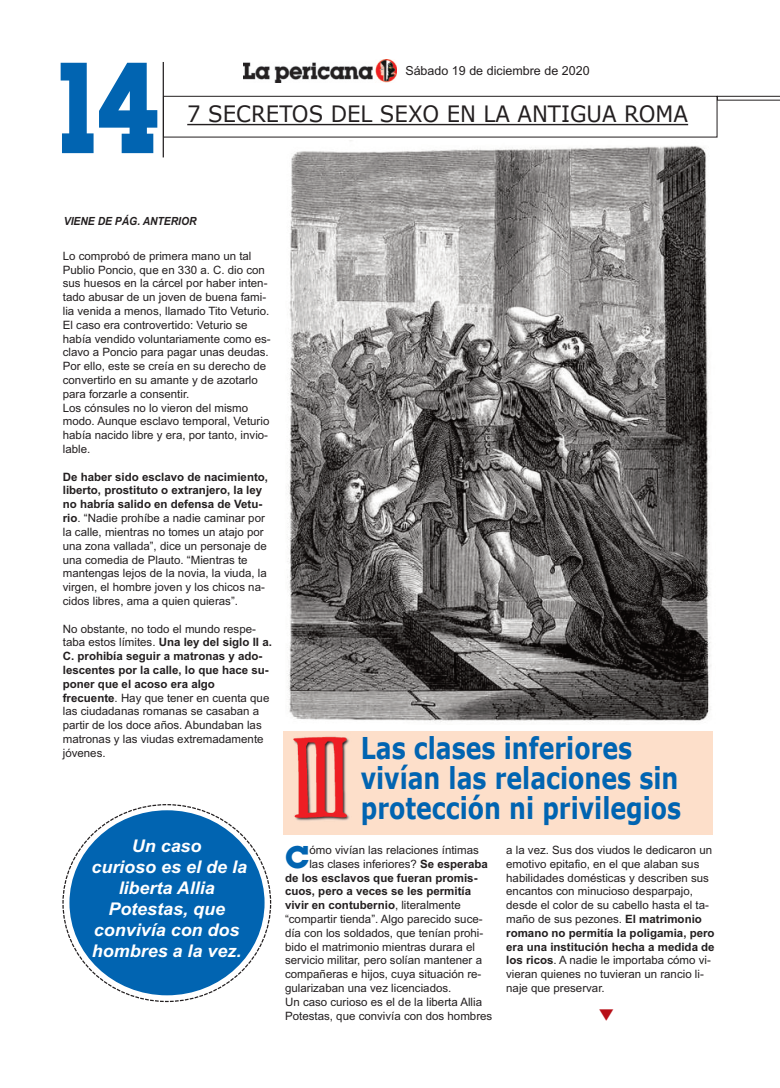
<style>
.page{position:relative;width:780px;height:1088px;background:#fff}
.page>*{position:absolute;margin:0;border:0;box-sizing:border-box;transform-origin:0 0}
.t1{font:700 113.38px "Lubalin";color:#0164b1;scale:.78 1}
.t2{font:700 30px/30px "Verdana";color:#0164b1;scale:.79 1}
.t3{font:700 27.62px "Lubalin";color:#0164b1}
.t4{font:22.5px "Verdana";color:#231f20;scale:.95 1}
.t5{font:italic 700 17.5px/21px "Arial";color:#fff;text-align:center}
.t6{font:12.5px "Arial";color:#231f20}
.t7{font:11.5px/13.8px "Arial";color:#231f20}
.t8{font:700 11.5px "Arial";color:#231f20}
.t9{font:italic 700 11.25px "Arial";color:#231f20;scale:.92 1}
.s1{font-weight:700}
.s2{font-weight:400}
</style>
<div class="page">
<img style="left:287px;top:140px;width:424px;height:583px">
<hr style="left:187px;top:124px;width:501px;height:1px;background:#231f20">
<div style="left:163px;top:96px;width:554px;height:41px;border:1px solid #231f20"></div>
<img style="left:244px;top:60px;width:152px;height:22px">
<hr style="left:163px;top:62px;width:1px;height:95px;background:#231f20">
<svg style="left:717px;top:96px;width:63px;height:4px"></svg>
<svg style="left:62px;top:804px;width:210px;height:199px"></svg>
<div style="left:69px;top:810px;width:195px;height:185px;background:#0164b1;border-radius:50%"></div>
<div style="left:283px;top:731px;width:430px;height:103px;background:#fddfca"></div>
<img style="left:293px;top:736px;width:57px;height:85px">
<h1 class="t1" style="left:58px;top:48px;width:133px">14</h1>
<p class="t6" style="left:405px;top:64px;width:186px">Sábado 19 de diciembre de 2020</p>
<h3 class="t4" style="left:187px;top:100px;width:528px">7 SECRETOS DEL SEXO EN LA ANTIGUA ROMA</h3>
<p class="t9" style="left:64px;top:214px;width:146px">VIENE DE PÁG. ANTERIOR</p>
<p class="t7" style="left:63px;top:249px;width:209px">Lo comprobó de primera mano un tal Publio Poncio, que en 330 a. C. dio con sus huesos en la cárcel por haber inten&shy;tado abusar de un joven de buena fami&shy;lia venida a menos, llamado Tito Veturio.<br>El caso era controvertido: Veturio se había vendido voluntariamente como es&shy;clavo a Poncio para pagar unas deudas.<br>Por ello, este se creía en su derecho de convertirlo en su amante y de azotarlo para forzarle a consentir.<br>Los cónsules no lo vieron del mismo modo. Aunque esclavo temporal, Veturio había nacido libre y era, por tanto, invio&shy;lable.</p>
<p class="t7" style="left:63px;top:470px;width:207px"><span class="s1">De haber sido esclavo de nacimiento, liberto, prostituto o extranjero, la ley no habría salido en defensa de Vetu&shy;rio</span>. “Nadie prohíbe a nadie caminar por la calle, mientras no tomes un atajo por una zona vallada”, dice un personaje de una comedia de Plauto. “Mientras te mantengas lejos de la novia, la viuda, la virgen, el hombre joven y los chicos na&shy;cidos libres, ama a quien quieras”.</p>
<p class="t7" style="left:63px;top:622px;width:210px">No obstante, no todo el mundo respe&shy;taba estos límites. <span class="s1">Una ley del siglo II a.<br>C. prohibía seguir a matronas y ado&shy;lescentes por la calle, lo que hace su&shy;poner que el acoso era algo frecuente</span>. Hay que tener en cuenta que las ciudadanas romanas se casaban a partir de los doce años. Abundaban las matronas y las viudas extremadamente jóvenes.</p>
<h3 class="t5" style="left:91px;top:835px;width:157px">Un caso<br>curioso es el de la liberta Allia<br>Potestas, que convivía con dos hombres a la vez.</h3>
<h2 class="t2" style="left:361px;top:732px;width:407px">Las clases inferiores vivían las relaciones sin protección ni privilegios</h2>
<h3 class="t3" style="left:285px;top:842px;width:26px">C</h3>
<p class="t7" style="left:309px;top:843px;width:171px">ómo vivían las relaciones íntimas</p>
<p class="t7" style="left:309px;top:857px;width:180px">las clases inferiores? <span class="s1">Se esperaba</span></p>
<p class="t8" style="left:285px;top:871px;width:193px">de los esclavos que fueran promis-</p>
<p class="t8" style="left:285px;top:885px;width:188px">cuos, pero a veces se les permitía</p>
<p class="t8" style="left:285px;top:898px;width:177px">vivir en contubernio<span class="s2">, literalmente</span></p>
<p class="t7" style="left:285px;top:912px;width:199px">“compartir tienda”. Algo parecido suce-</p>
<p class="t7" style="left:285px;top:926px;width:200px">día con los soldados, que tenían prohi-</p>
<p class="t7" style="left:285px;top:940px;width:191px">bido el matrimonio mientras durara el</p>
<p class="t7" style="left:285px;top:953px;width:198px">servicio militar, pero solían mantener a</p>
<p class="t7" style="left:285px;top:967px;width:198px">compañeras e hijos, cuya situación re-</p>
<p class="t7" style="left:285px;top:981px;width:168px">gularizaban una vez licenciados.</p>
<p class="t7" style="left:285px;top:995px;width:198px">Un caso curioso es el de la liberta Allia</p>
<p class="t7" style="left:285px;top:1009px;width:209px">Potestas, que convivía con dos hombres</p>
<p class="t7" style="left:506px;top:843px;width:210px">a la vez. Sus dos viudos le dedicaron un emotivo epitafio, en el que alaban sus habilidades domésticas y describen sus encantos con minucioso desparpajo, desde el color de su cabello hasta el ta&shy;maño de sus pezones. <span class="s1">El matrimonio romano no permitía la poligamia, pero era una institución hecha a medida de los ricos</span>. A nadie le importaba cómo vi&shy;vieran quienes no tuvieran un rancio li&shy;naje que preservar.</p>
</div>
